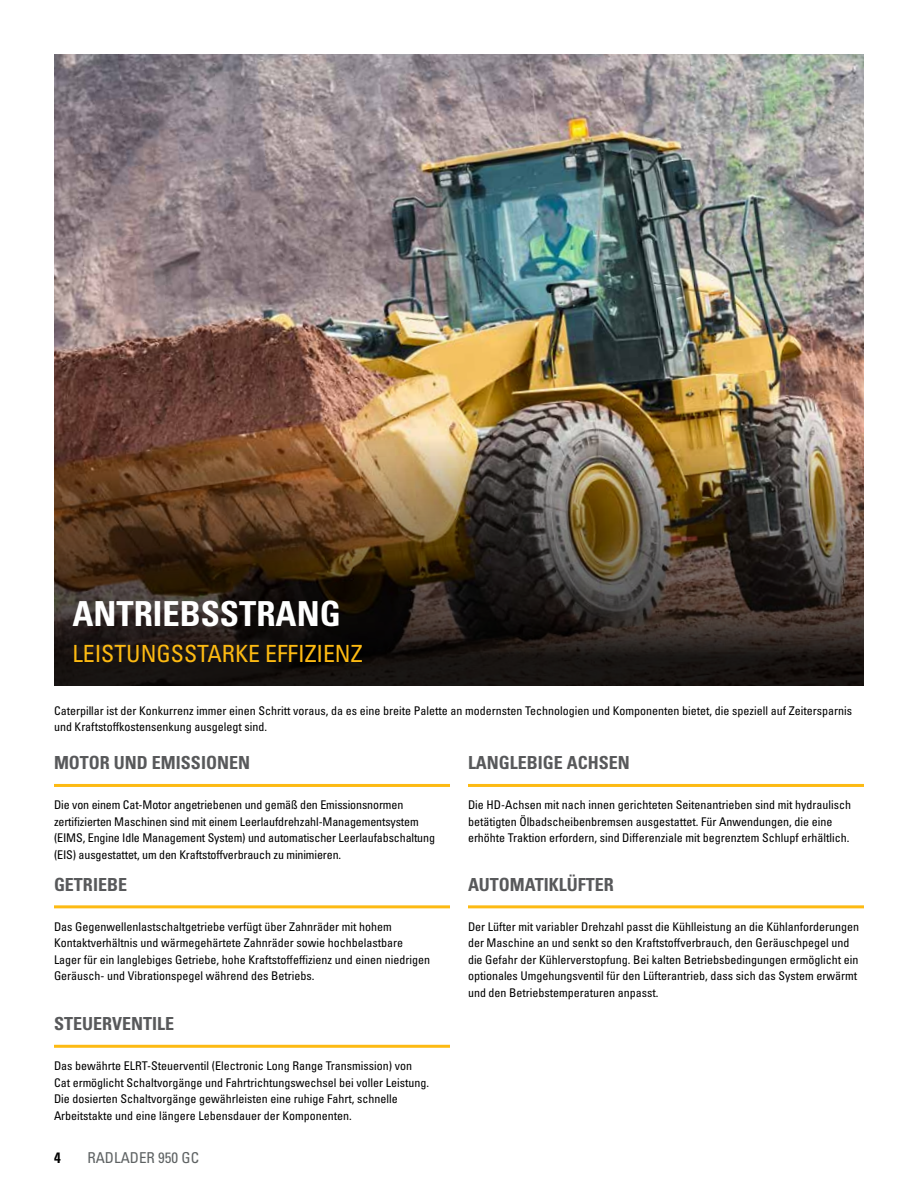
<style>
.page{position:relative;width:918px;height:1188px;background:#fff}
.page>*{position:absolute;margin:0;border:0;box-sizing:border-box;transform-origin:0 0}
.t1{font:34.5px "Univers LTCYR 67 Bold Cond";color:#fff}
.t2{font:condensed 23.7px "Univers LTCYR 57";color:#fdba12}
.t3{font:18px "Univers LTCYR 67 Bold Cond";color:#58595b}
.t4{font:condensed 15px "Univers LTCYR 57";color:#5e6263}
.t5{font:15px "Univers LTCYR 67 Bold Cond";color:#000}
.t6{font:condensed 12px/16.5px "Univers LTCYR 57";color:#000}
</style>
<div class="page">
<img style="left:54px;top:54px;width:810px;height:632px">
<hr style="left:54px;top:784px;width:396px;height:3px;background:#fdba12">
<hr style="left:54px;top:905px;width:396px;height:3px;background:#fdba12">
<hr style="left:468px;top:784px;width:396px;height:3px;background:#fdba12">
<hr style="left:468px;top:905px;width:396px;height:3px;background:#fdba12">
<hr style="left:54px;top:1045px;width:396px;height:3px;background:#fdba12">
<h1 class="t1" style="left:72px;top:592px;width:270px">ANTRIEBSSTRANG</h1>
<h2 class="t2" style="left:72px;top:638px;width:292px">LEISTUNGSSTARKE EFFIZIENZ</h2>
<p class="t6" style="left:54px;top:702px;width:800px">Caterpillar ist der Konkurrenz immer einen Schritt voraus, da es eine breite Palette an modernsten Technologien und Komponenten bietet, die speziell auf Zeitersparnis und Kraftstoffkostensenkung ausgelegt sind.</p>
<h3 class="t3" style="left:54px;top:752px;width:198px">MOTOR UND EMISSIONEN</h3>
<h3 class="t3" style="left:468px;top:752px;width:163px">LANGLEBIGE ACHSEN</h3>
<p class="t6" style="left:54px;top:796px;width:383px">Die von einem Cat-Motor angetriebenen und gemäß den Emissionsnormen zertifizierten Maschinen sind mit einem Leerlaufdrehzahl-Managementsystem (EIMS, Engine Idle Management System) und automatischer Leerlaufabschaltung (EIS) ausgestattet, um den Kraftstoffverbrauch zu minimieren.</p>
<p class="t6" style="left:468px;top:796px;width:385px">Die HD-Achsen mit nach innen gerichteten Seitenantrieben sind mit hydraulisch betätigten Ölbadscheibenbremsen ausgestattet. Für Anwendungen, die eine erhöhte Traktion erfordern, sind Differenziale mit begrenztem Schlupf erhältlich.</p>
<h3 class="t3" style="left:54px;top:873px;width:75px">GETRIEBE</h3>
<h3 class="t3" style="left:468px;top:873px;width:147px">AUTOMATIKLÜFTER</h3>
<p class="t6" style="left:54px;top:918px;width:378px">Das Gegenwellenlastschaltgetriebe verfügt über Zahnräder mit hohem Kontaktverhältnis und wärmegehärtete Zahnräder sowie hochbelastbare Lager für ein langlebiges Getriebe, hohe Kraftstoffeffizienz und einen niedrigen Geräusch- und Vibrationspegel während des Betriebs.</p>
<p class="t6" style="left:468px;top:918px;width:393px">Der Lüfter mit variabler Drehzahl passt die Kühlleistung an die Kühlanforderungen der Maschine an und senkt so den Kraftstoffverbrauch, den Geräuschpegel und die Gefahr der Kühlerverstopfung. Bei kalten Betriebsbedingungen ermöglicht ein optionales Umgehungsventil für den Lüfterantrieb, dass sich das System erwärmt und den Betriebstemperaturen anpasst.</p>
<h3 class="t3" style="left:54px;top:1013px;width:122px">STEUERVENTILE</h3>
<p class="t6" style="left:54px;top:1057px;width:377px">Das bewährte ELRT-Steuerventil (Electronic Long Range Transmission) von Cat ermöglicht Schaltvorgänge und Fahrtrichtungswechsel bei voller Leistung.<br>Die dosierten Schaltvorgänge gewährleisten eine ruhige Fahrt, schnelle Arbeitstakte und eine längere Lebensdauer der Komponenten.</p>
<p class="t5" style="left:54px;top:1148px;width:8px">4</p>
<p class="t4" style="left:87px;top:1148px;width:113px">RADLADER 950 GC</p>
</div>
